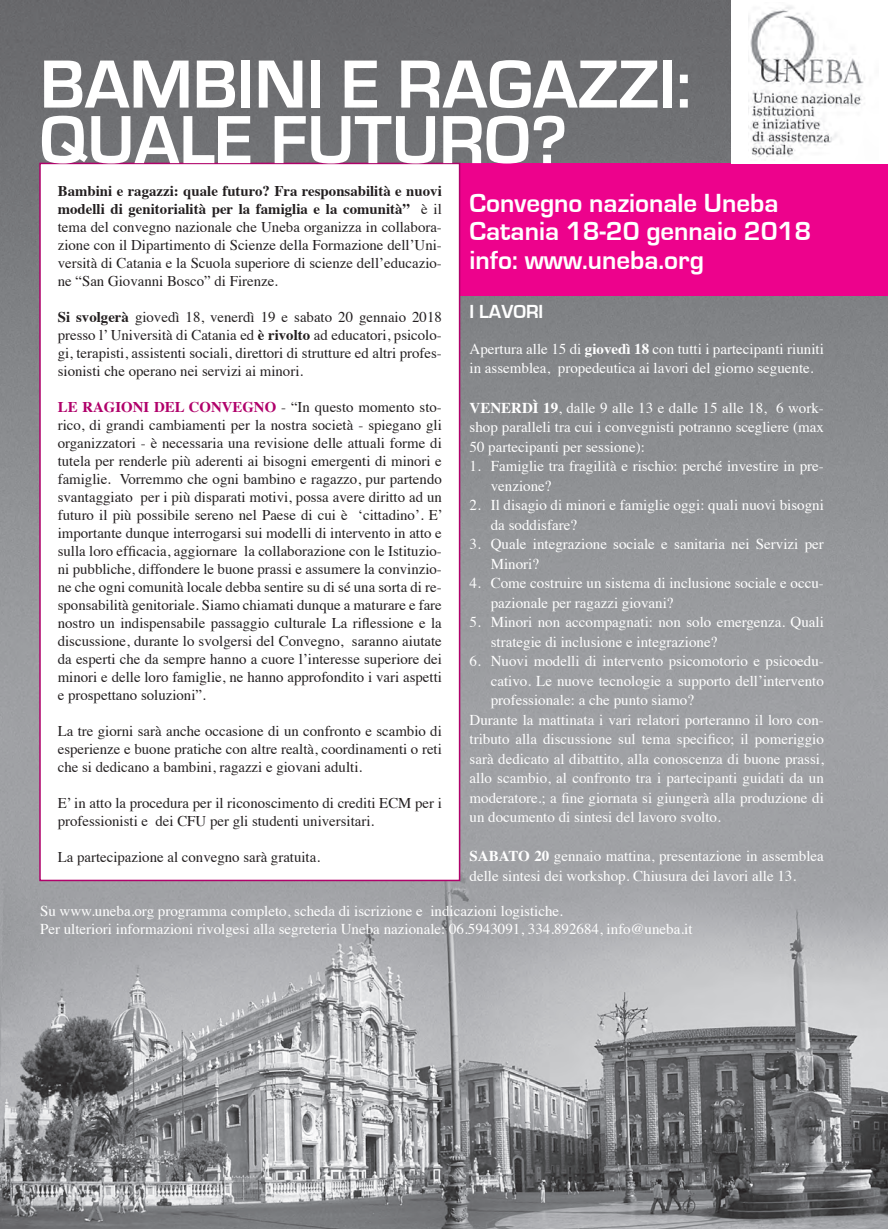
<style>
.page{position:relative;width:888px;height:1229px;background:#fff}
.page>*{position:absolute;margin:0;border:0;box-sizing:border-box;transform-origin:0 0}
.t1{font:700 70.5px/55.5px "Eurostile";color:#fff}
.t2{font:700 27px/28.5px "Eurostile";color:#fff}
.t3{font:700 19.5px "Eurostile";color:#fff}
.t4{font:15px/19.5px "Times";color:#fff}
.t5{font:700 15px "Times";color:#fff}
.t6{font:14.85px/18px "Times";color:#231f20;text-align:justify}
.s1{font-weight:700}
.s2{font-weight:700;color:#b0016a}
</style>
<div class="page">
<img style="left:0;top:0;width:888px;height:1228px">
<div style="left:460px;top:163px;width:428px;height:133px;background:#ed028c"></div>
<div style="left:40px;top:163px;width:420px;height:717px;background:#fff"></div>
<div style="left:39px;top:163px;width:421px;height:718px;border:2px solid #b0016a"></div>
<div style="left:732px;top:0;width:156px;height:163px;background:#fff"></div>
<img style="left:748px;top:6px;width:117px;height:151px">
<h1 class="t1" style="left:40px;top:58px;width:653px">BAMBINI E RAGAZZI:<br>QUALE FUTURO?</h1>
<h2 class="t2" style="left:469px;top:189px;width:343px">Convegno nazionale Uneba<br>Catania 18-20 gennaio 2018 info: www.uneba.org</h2>
<p class="t6" style="left:58px;top:180px;width:386px"><span class="s1">Bambini e ragazzi: quale futuro? Fra responsabilità e nuovi modelli di genitorialità per la famiglia e la comunità”</span> è il tema del convegno nazionale che Uneba organizza in collabora&shy;zione con il Dipartimento di Scienze della Formazione dell’Uni&shy;versità di Catania e la Scuola superiore di scienze dell’educazio&shy;ne “San Giovanni Bosco” di Firenze.</p>
<p class="t6" style="left:58px;top:306px;width:386px"><span class="s1">Si svolgerà</span> giovedì 18, venerdì 19 e sabato 20 gennaio 2018 presso l’ Università di Catania ed <span class="s1">è rivolto</span> ad educatori, psicolo&shy;gi, terapisti, assistenti sociali, direttori di strutture ed altri profes&shy;sionisti che operano nei servizi ai minori.</p>
<p class="t6" style="left:58px;top:396px;width:387px"><span class="s2">LE RAGIONI DEL CONVEGNO</span> - “In questo momento sto&shy;rico, di grandi cambiamenti per la nostra società - spiegano gli organizzatori - è necessaria una revisione delle attuali forme di tutela per renderle più aderenti ai bisogni emergenti di minori e famiglie. Vorremmo che ogni bambino e ragazzo, pur partendo svantaggiato per i più disparati motivi, possa avere diritto ad un futuro il più possibile sereno nel Paese di cui è ‘cittadino’. E’ importante dunque interrogarsi sui modelli di intervento in atto e sulla loro efficacia, aggiornare la collaborazione con le Istituzio&shy;ni pubbliche, diffondere le buone prassi e assumere la convinzio&shy;ne che ogni comunità locale debba sentire su di sé una sorta di re&shy;sponsabilità genitoriale. Siamo chiamati dunque a maturare e fare nostro un indispensabile passaggio culturale La riflessione e la discussione, durante lo svolgersi del Convegno, saranno aiutate da esperti che da sempre hanno a cuore l’interesse superiore dei minori e delle loro famiglie, ne hanno approfondito i vari aspetti e prospettano soluzioni”.</p>
<p class="t6" style="left:58px;top:720px;width:386px">La tre giorni sarà anche occasione di un confronto e scambio di esperienze e buone pratiche con altre realtà, coordinamenti o reti che si dedicano a bambini, ragazzi e giovani adulti.</p>
<p class="t6" style="left:58px;top:792px;width:386px">E’ in atto la procedura per il riconoscimento di crediti ECM per i professionisti e dei CFU per gli studenti universitari.</p>
<p class="t6" style="left:58px;top:846px;width:264px">La partecipazione al convegno sarà gratuita.</p>
<h3 class="t3" style="left:469px;top:301px;width:75px">I LAVORI</h3>
<p class="t4" style="left:469px;top:338px;width:356px">Apertura alle 15 di <span class="s1">giovedì 18</span> con tutti i partecipanti riuniti in assemblea, propedeutica ai lavori del giorno seguente.</p>
<p class="t5" style="left:469px;top:393px;width:23px">Venerd</p>
<p class="t4" style="left:469px;top:396px;width:356px;text-align:justify;text-indent:63px"><span class="s1">ì 19</span>, dalle 9 alle 13 e dalle 15 alle 18, 6 work&shy;shop paralleli tra cui i convegnisti potranno scegliere (max 50 partecipanti per sessione):</p>
<p class="t4" style="left:491px;top:455px;width:335px;text-indent:-21px">1. Famiglie tra fragilità e rischio: perché investire in pre&shy;venzione?</p>
<p class="t4" style="left:491px;top:494px;width:335px;text-indent:-21px">2. Il disagio di minori e famiglie oggi: quali nuovi bisogni da soddisfare?</p>
<p class="t4" style="left:491px;top:533px;width:335px;text-indent:-21px">3. Quale integrazione sociale e sanitaria nei Servizi per<br>Minori?</p>
<p class="t4" style="left:491px;top:572px;width:335px;text-indent:-21px">4. Come costruire un sistema di inclusione sociale e occu&shy;pazionale per ragazzi giovani?</p>
<p class="t4" style="left:491px;top:611px;width:335px;text-indent:-21px">5. Minori non accompagnati: non solo emergenza. Quali strategie di inclusione e integrazione?</p>
<p class="t4" style="left:469px;top:650px;width:356px">6. Nuovi modelli di intervento psicomotorio e psicoedu-</p>
<p class="t4" style="left:491px;top:669px;width:335px">cativo. Le nuove tecnologie a supporto dell’intervento</p>
<p class="t4" style="left:491px;top:689px;width:205px">professionale: a che punto siamo?</p>
<p class="t4" style="left:469px;top:708px;width:356px">Durante la mattinata i vari relatori porteranno il loro con-</p>
<p class="t4" style="left:469px;top:728px;width:356px">tributo alla discussione sul tema specifico; il pomeriggio</p>
<p class="t4" style="left:469px;top:747px;width:356px">sarà dedicato al dibattito, alla conoscenza di buone prassi,</p>
<p class="t4" style="left:469px;top:767px;width:356px">allo scambio, al confronto tra i partecipanti guidati da un</p>
<p class="t4" style="left:469px;top:786px;width:356px">moderatore.; a fine giornata si giungerà alla produzione di</p>
<p class="t4" style="left:469px;top:806px;width:253px">un documento di sintesi del lavoro svolto.</p>
<p class="t5" style="left:469px;top:841px;width:20px">Saba</p>
<p class="t4" style="left:469px;top:845px;width:356px;text-indent:39px"><span class="s1">to 20</span> gennaio mattina, presentazione in assemblea delle sintesi dei workshop. Chiusura dei lavori alle 13.</p>
<p class="t4" style="left:40px;top:900px;width:654px;line-height:18px">Su www.uneba.org programma completo, scheda di iscrizione e indicazioni logistiche.<br>Per ulteriori informazioni rivolgesi alla segreteria Uneba nazionale: 06.5943091, 334.892684, info@uneba.it</p>
</div>
